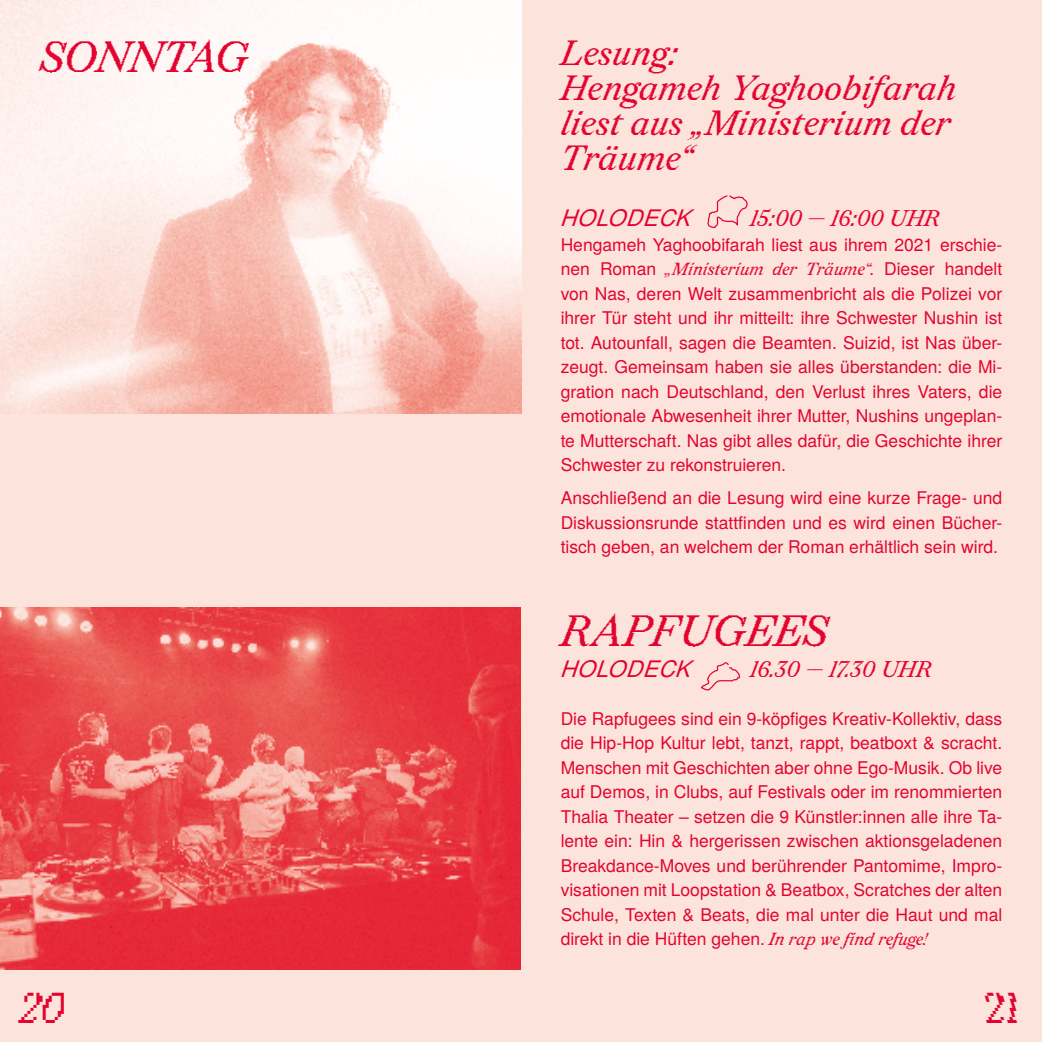
<style>
.page{position:relative;width:1042px;height:1042px;background:#fce3db}
.page>*{position:absolute;margin:0;border:0;box-sizing:border-box;transform-origin:0 0}
.t1{font:italic 43.75px "Redaction 20";letter-spacing:.01em;color:#e4032f}
.t2{font:italic 43.23px "Redaction 70";color:#e4032f}
.t3{font:italic 35px/35px "Redaction 20";letter-spacing:.01em;color:#e4032f}
.t4{font:italic 22.75px "Redaction 20";letter-spacing:.01em;color:#e4032f}
.t5{font:italic 22.75px "Te X Gyre Heros";color:#e4032f}
.t6{font:17.5px/24.5px "Te X Gyre Heros";color:#e4032f;text-align:justify}
.t7{font:italic 17.5px "Redaction 35";color:#e4032f}
.s1{font-family:"Te X Gyre Heros";font-style:normal}
.s2{font-family:"Redaction 35";font-style:italic}
</style>
<div class="page">
<img style="left:0;top:0;width:521px;height:413px">
<img style="left:0;top:607px;width:521px;height:363px">
<svg style="left:701px;top:662px;width:39px;height:29px"></svg>
<h1 class="t1" style="left:40px;top:30px;width:210px">SONNTAG</h1>
<h3 class="t3" style="left:561px;top:36px;width:397px">Lesung:<br>Hengameh Yaghoobifarah liest aus „Ministerium der<br>Träume“</h3>
<h3 class="t5" style="left:561px;top:200px;width:131px">HOLODECK</h3>
<h3 class="t4" style="left:750px;top:205px;width:192px">15:00 -- 16:00 UHR</h3>
<p class="t6" style="left:561px;top:231px;width:443px">Hengameh Yaghoobifarah liest aus ihrem 2021 erschie-</p>
<p class="t7" style="left:561px;top:258px;width:443px"><span class="s1">nen Roman</span> „Ministerium der Träume“. <span class="s1">Dieser handelt</span></p>
<p class="t6" style="left:561px;top:280px;width:443px">von Nas, deren Welt zusammenbricht als die Polizei vor ihrer Tür steht und ihr mitteilt: ihre Schwester Nushin ist tot. Autounfall, sagen die Beamten. Suizid, ist Nas über&shy;zeugt. Gemeinsam haben sie alles überstanden: die Mi&shy;gration nach Deutschland, den Verlust ihres Vaters, die emotionale Abwesenheit ihrer Mutter, Nushins ungeplan&shy;te Mutterschaft. Nas gibt alles dafür, die Geschichte ihrer Schwester zu rekonstruieren.</p>
<p class="t6" style="left:561px;top:484px;width:443px">Anschließend an die Lesung wird eine kurze Frage- und Diskussionsrunde stattfinden und es wird einen Bücher&shy;tisch geben, an welchem der Roman erhältlich sein wird.</p>
<h1 class="t1" style="left:561px;top:605px;width:268px">RAPFUGEES</h1>
<h3 class="t5" style="left:561px;top:652px;width:131px">HOLODECK</h3>
<h3 class="t4" style="left:750px;top:656px;width:184px">16.30 -- 17.30 UHR</h3>
<p class="t6" style="left:561px;top:705px;width:443px">Die Rapfugees sind ein 9-köpfiges Kreativ-Kollektiv, dass die Hip-Hop Kultur lebt, tanzt, rappt, beatboxt &amp; scracht.<br>Menschen mit Geschichten aber ohne Ego-Musik. Ob live auf Demos, in Clubs, auf Festivals oder im renommierten Thalia Theater -- setzen die 9 Künstler:innen alle ihre Ta&shy;lente ein: Hin &amp; hergerissen zwischen aktionsgeladenen Breakdance-Moves und berührender Pantomime, Impro&shy;visationen mit Loopstation &amp; Beatbox, Scratches der alten Schule, Texten &amp; Beats, die mal unter die Haut und mal direkt in die Hüften gehen. <span class="s2">In rap we find refuge!</span></p>
<h2 class="t2" style="left:19px;top:981px;width:47px">20</h2>
<h2 class="t2" style="left:987px;top:981px;width:54px">21</h2>
</div>
